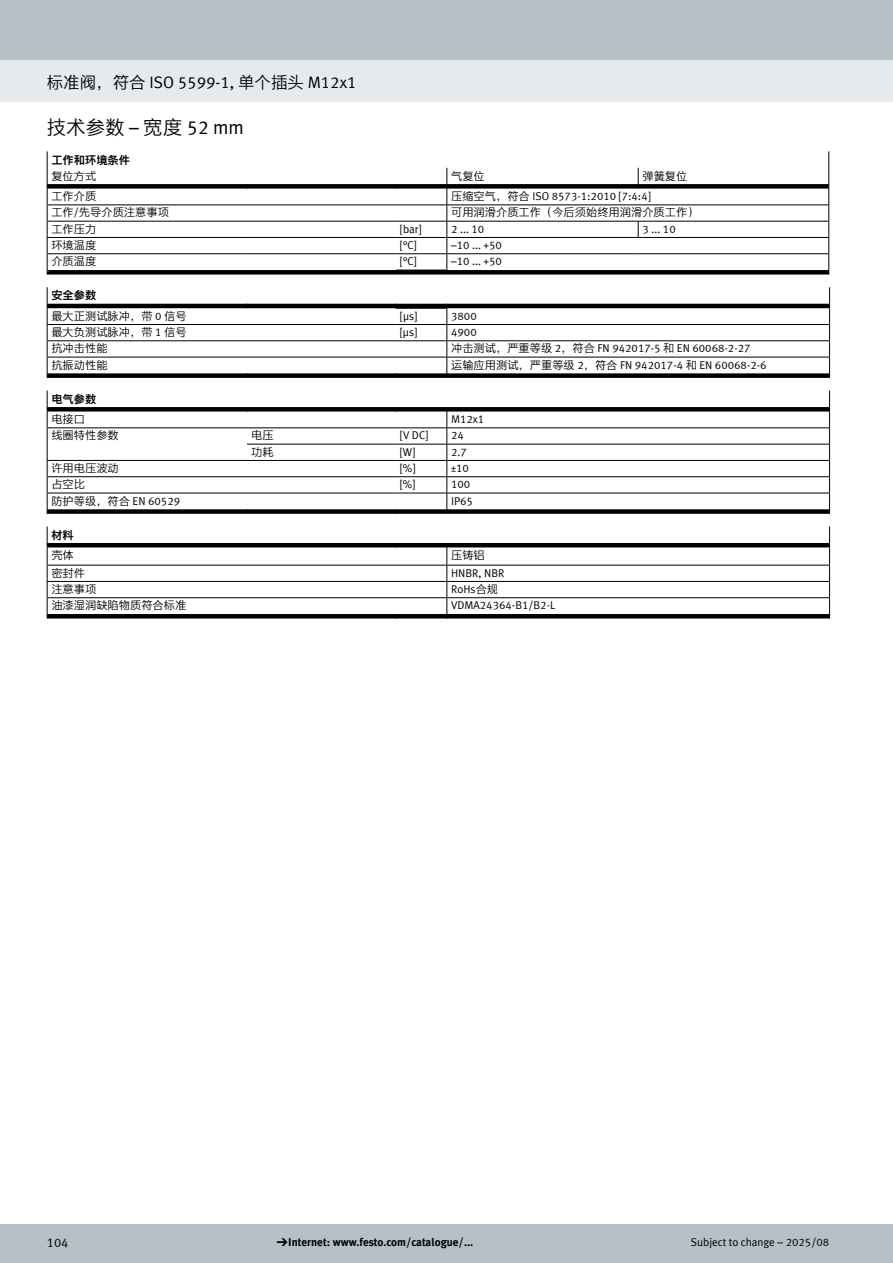
<style>
.page{position:relative;width:893px;height:1263px;background:#fff}
.page>*{position:absolute;margin:0;border:0;box-sizing:border-box;transform-origin:0 0}
.t1{font:19.5px "Festo Chinese S";color:#000}
.t2{font:16.5px "Festo Chinese S";color:#000}
.t3{font:12.75px "Festo Chinese S";color:#000}
.t4{font:11.25px "Festo Chinese S";color:#000}
.t5{font:700 11.25px "Festo Chinese S";color:#000}
.t6{font:3px "Festo Chinese S";color:#fff}
.s1{font-family:"Meto Pict 182";font-weight:400}
</style>
<div class="page">
<div style="left:0;top:1225px;width:893px;height:38px;background:#b6c0c5"></div>
<div style="left:0;top:60px;width:893px;height:42px;background:#e7eaec"></div>
<div style="left:0;top:0;width:893px;height:60px;background:#b6c0c5"></div>
<svg style="left:48px;top:184px;width:780px;height:91px"></svg>
<hr style="left:47px;top:204px;width:200px;height:1px;background:#000">
<hr style="left:247px;top:204px;width:149px;height:1px;background:#000">
<hr style="left:396px;top:204px;width:51px;height:1px;background:#000">
<hr style="left:447px;top:204px;width:191px;height:1px;background:#000">
<hr style="left:638px;top:204px;width:191px;height:1px;background:#000">
<hr style="left:47px;top:221px;width:200px;height:1px;background:#000">
<hr style="left:247px;top:221px;width:149px;height:1px;background:#000">
<hr style="left:447px;top:221px;width:191px;height:1px;background:#000">
<hr style="left:638px;top:221px;width:191px;height:1px;background:#000">
<svg style="left:638px;top:222px;width:1px;height:15px"></svg>
<hr style="left:47px;top:237px;width:200px;height:1px;background:#000">
<hr style="left:247px;top:237px;width:149px;height:1px;background:#000">
<hr style="left:447px;top:237px;width:191px;height:1px;background:#000">
<hr style="left:638px;top:237px;width:191px;height:1px;background:#000">
<hr style="left:47px;top:253px;width:200px;height:1px;background:#000">
<hr style="left:247px;top:253px;width:149px;height:1px;background:#000">
<hr style="left:447px;top:253px;width:191px;height:1px;background:#000">
<hr style="left:638px;top:253px;width:191px;height:1px;background:#000">
<hr style="left:396px;top:237px;width:51px;height:1px;background:#000">
<hr style="left:396px;top:253px;width:51px;height:1px;background:#000">
<svg style="left:638px;top:168px;width:1px;height:21px"></svg>
<hr style="left:396px;top:270px;width:51px;height:1px;background:#000">
<svg style="left:828px;top:151px;width:1px;height:124px"></svg>
<svg style="left:47px;top:151px;width:1px;height:124px"></svg>
<hr style="left:396px;top:221px;width:51px;height:1px;background:#000">
<svg style="left:446px;top:168px;width:1px;height:102px"></svg>
<svg style="left:48px;top:304px;width:781px;height:74px"></svg>
<hr style="left:47px;top:324px;width:200px;height:1px;background:#000">
<hr style="left:247px;top:324px;width:149px;height:1px;background:#000">
<hr style="left:447px;top:324px;width:383px;height:1px;background:#000">
<hr style="left:47px;top:340px;width:200px;height:1px;background:#000">
<hr style="left:247px;top:340px;width:149px;height:1px;background:#000">
<hr style="left:447px;top:340px;width:383px;height:1px;background:#000">
<hr style="left:47px;top:357px;width:200px;height:1px;background:#000">
<hr style="left:247px;top:357px;width:149px;height:1px;background:#000">
<hr style="left:396px;top:357px;width:51px;height:1px;background:#000">
<hr style="left:447px;top:357px;width:383px;height:1px;background:#000">
<hr style="left:396px;top:324px;width:51px;height:1px;background:#000">
<svg style="left:47px;top:287px;width:1px;height:91px"></svg>
<svg style="left:829px;top:287px;width:1px;height:91px"></svg>
<hr style="left:395px;top:308px;width:52px;height:1px;background:#000">
<svg style="left:446px;top:304px;width:1px;height:74px"></svg>
<hr style="left:396px;top:340px;width:51px;height:1px;background:#000">
<svg style="left:48px;top:407px;width:781px;height:107px"></svg>
<hr style="left:47px;top:427px;width:200px;height:1px;background:#000">
<hr style="left:447px;top:427px;width:383px;height:1px;background:#000">
<hr style="left:447px;top:444px;width:383px;height:1px;background:#000">
<hr style="left:47px;top:460px;width:200px;height:1px;background:#000">
<hr style="left:447px;top:460px;width:383px;height:1px;background:#000">
<hr style="left:47px;top:476px;width:200px;height:1px;background:#000">
<hr style="left:247px;top:476px;width:149px;height:1px;background:#000">
<hr style="left:447px;top:476px;width:383px;height:1px;background:#000">
<hr style="left:47px;top:493px;width:200px;height:1px;background:#000">
<hr style="left:247px;top:493px;width:149px;height:1px;background:#000">
<hr style="left:447px;top:493px;width:383px;height:1px;background:#000">
<hr style="left:247px;top:444px;width:149px;height:1px;background:#000">
<hr style="left:396px;top:444px;width:51px;height:1px;background:#000">
<hr style="left:396px;top:460px;width:51px;height:1px;background:#000">
<hr style="left:396px;top:476px;width:51px;height:1px;background:#000">
<svg style="left:47px;top:391px;width:1px;height:123px"></svg>
<svg style="left:829px;top:391px;width:1px;height:123px"></svg>
<hr style="left:247px;top:427px;width:149px;height:1px;background:#000">
<hr style="left:247px;top:460px;width:149px;height:1px;background:#000">
<hr style="left:396px;top:427px;width:51px;height:1px;background:#000">
<svg style="left:446px;top:407px;width:1px;height:107px"></svg>
<hr style="left:396px;top:493px;width:51px;height:1px;background:#000">
<svg style="left:48px;top:543px;width:781px;height:75px"></svg>
<hr style="left:47px;top:565px;width:349px;height:1px;background:#000">
<hr style="left:396px;top:565px;width:51px;height:1px;background:#000">
<hr style="left:447px;top:565px;width:383px;height:1px;background:#000">
<hr style="left:47px;top:581px;width:349px;height:1px;background:#000">
<hr style="left:396px;top:581px;width:51px;height:1px;background:#000">
<hr style="left:447px;top:581px;width:383px;height:1px;background:#000">
<hr style="left:47px;top:597px;width:349px;height:1px;background:#000">
<hr style="left:396px;top:597px;width:51px;height:1px;background:#000">
<svg style="left:47px;top:527px;width:1px;height:91px"></svg>
<hr style="left:447px;top:597px;width:383px;height:1px;background:#000">
<svg style="left:446px;top:543px;width:1px;height:75px"></svg>
<svg style="left:829px;top:527px;width:1px;height:91px"></svg>
<h2 class="t2" style="left:47px;top:70px;width:311px">标准阀，符合 ISO 5599-1, 单个插头 M12x1</h2>
<h1 class="t1" style="left:47px;top:113px;width:199px">技术参数 – 宽度 52 mm</h1>
<p class="t5" style="left:51px;top:151px;width:80px">工作和环境条件</p>
<p class="t4" style="left:51px;top:167px;width:46px">复位方式</p>
<p class="t4" style="left:451px;top:167px;width:35px">气复位</p>
<p class="t4" style="left:642px;top:167px;width:46px">弹簧复位</p>
<p class="t4" style="left:51px;top:188px;width:46px">工作介质</p>
<p class="t4" style="left:451px;top:188px;width:201px">压缩空气，符合 ISO 8573-1:2010 [7:4:4]</p>
<p class="t4" style="left:51px;top:204px;width:119px">工作/先导介质注意事项</p>
<p class="t4" style="left:451px;top:204px;width:249px">可用润滑介质工作（今后须始终用润滑介质工作）</p>
<p class="t4" style="left:51px;top:220px;width:46px">工作压力</p>
<p class="t4" style="left:400px;top:220px;width:23px">[bar]</p>
<p class="t4" style="left:451px;top:220px;width:35px">2 ... 10</p>
<p class="t4" style="left:642px;top:220px;width:35px">3 ... 10</p>
<p class="t4" style="left:51px;top:237px;width:46px">环境温度</p>
<p class="t4" style="left:400px;top:237px;width:18px">[°C]</p>
<p class="t4" style="left:451px;top:237px;width:52px">–10 ... +50</p>
<p class="t4" style="left:51px;top:253px;width:46px">介质温度</p>
<p class="t4" style="left:400px;top:253px;width:18px">[°C]</p>
<p class="t4" style="left:451px;top:253px;width:52px">–10 ... +50</p>
<p class="t6" style="left:48px;top:269px;width:3px">*</p>
<p class="t5" style="left:51px;top:287px;width:47px">安全参数</p>
<p class="t4" style="left:51px;top:307px;width:137px">最大正测试脉冲，带 0 信号</p>
<p class="t4" style="left:400px;top:307px;width:18px">[µs]</p>
<p class="t4" style="left:451px;top:307px;width:27px">3800</p>
<p class="t4" style="left:51px;top:324px;width:137px">最大负测试脉冲，带 1 信号</p>
<p class="t4" style="left:400px;top:324px;width:18px">[µs]</p>
<p class="t4" style="left:451px;top:324px;width:27px">4900</p>
<p class="t4" style="left:51px;top:340px;width:58px">抗冲击性能</p>
<p class="t4" style="left:451px;top:340px;width:301px">冲击测试，严重等级 2，符合 FN 942017-5 和 EN 60068-2-27</p>
<p class="t4" style="left:51px;top:356px;width:58px">抗振动性能</p>
<p class="t4" style="left:451px;top:356px;width:317px">运输应用测试，严重等级 2，符合 FN 942017-4 和 EN 60068-2-6</p>
<p class="t5" style="left:51px;top:390px;width:47px">电气参数</p>
<p class="t4" style="left:51px;top:411px;width:35px">电接口</p>
<p class="t4" style="left:451px;top:411px;width:35px">M12x1</p>
<p class="t4" style="left:51px;top:427px;width:69px">线圈特性参数</p>
<p class="t4" style="left:251px;top:427px;width:24px">电压</p>
<p class="t4" style="left:400px;top:427px;width:30px">[V DC]</p>
<p class="t4" style="left:451px;top:427px;width:14px">24</p>
<p class="t4" style="left:251px;top:443px;width:24px">功耗</p>
<p class="t4" style="left:400px;top:443px;width:17px">[W]</p>
<p class="t4" style="left:451px;top:443px;width:17px">2.7</p>
<p class="t4" style="left:51px;top:460px;width:69px">许用电压波动</p>
<p class="t4" style="left:400px;top:460px;width:17px">[%]</p>
<p class="t4" style="left:451px;top:460px;width:19px">±10</p>
<p class="t4" style="left:51px;top:476px;width:35px">占空比</p>
<p class="t4" style="left:400px;top:476px;width:17px">[%]</p>
<p class="t4" style="left:451px;top:476px;width:21px">100</p>
<p class="t4" style="left:51px;top:492px;width:130px">防护等级，符合 EN 60529</p>
<p class="t4" style="left:451px;top:492px;width:23px">IP65</p>
<p class="t5" style="left:51px;top:526px;width:24px">材料</p>
<p class="t4" style="left:51px;top:547px;width:24px">壳体</p>
<p class="t4" style="left:451px;top:547px;width:35px">压铸铝</p>
<p class="t4" style="left:51px;top:564px;width:35px">密封件</p>
<p class="t4" style="left:451px;top:564px;width:55px">HNBR, NBR</p>
<p class="t4" style="left:51px;top:581px;width:46px">注意事项</p>
<p class="t4" style="left:451px;top:581px;width:49px">RoHs合规</p>
<p class="t4" style="left:51px;top:597px;width:136px">油漆湿润缺陷物质符合标准</p>
<p class="t4" style="left:451px;top:597px;width:106px">VDMA24364-B1/B2-L</p>
<p class="t3" style="left:47px;top:1233px;width:23px">104</p>
<p class="t5" style="left:276px;top:1234px;width:198px"><span class="s1">d</span> Internet: www.festo.com/catalogue/...</p>
<p class="t4" style="left:691px;top:1233px;width:140px">Subject to change – 2025/08</p>
</div>
